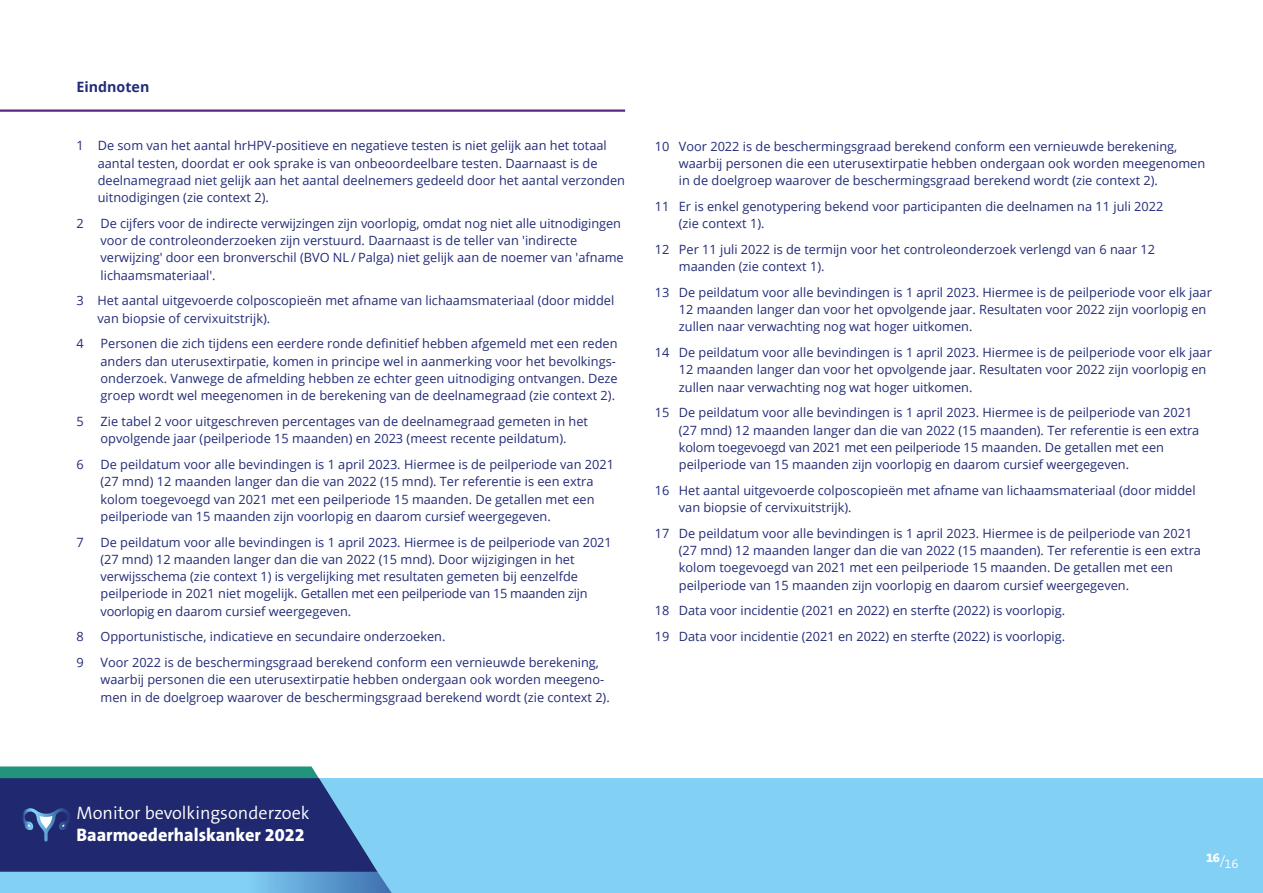
<style>
.page{position:relative;width:1263px;height:893px;background:#fff}
.page>*{position:absolute;margin:0;border:0;box-sizing:border-box;transform-origin:0 0}
.t1{font:300 18.15px "The Sans B4";color:#fff}
.t2{font:800 18.15px "The Sans B8";color:#fff}
.t3{font:700 14.25px "Open Sans";color:#232c77}
.t4{font:300 12.9px "The Sans B4";color:#fff}
.t5{font:12.75px/17.2px "Open Sans";color:#232c77}
</style>
<div class="page">
<div style="left:304px;top:778px;width:959px;height:115px;background:#83d0f5"></div>
<svg style="left:0;top:766px;width:392px;height:127px;background:#3c5d93"></svg>
<hr style="left:0;top:109px;width:625px;height:3px;background:#602483">
<p class="t3" style="left:77px;top:76px;width:74px">Eindnoten</p>
<p class="t5" style="left:98px;top:137px;width:529px;text-indent:-21px">1 De som van het aantal hrHPV-positieve en negatieve testen is niet gelijk aan het totaal aantal testen, doordat er ook sprake is van onbeoordeelbare testen. Daarnaast is de deelnamegraad niet gelijk aan het aantal deelnemers gedeeld door het aantal verzonden uitnodigingen (zie context 2).</p>
<p class="t5" style="left:77px;top:214px;width:9px">2</p>
<p class="t5" style="left:101px;top:214px;width:525px">De cijfers voor de indirecte verwijzingen zijn voorlopig, omdat nog niet alle uitnodigingen voor de controleonderzoeken zijn verstuurd. Daarnaast is de teller van 'indirecte verwijzing' door een bronverschil (BVO NL / Palga) niet gelijk aan de noemer van 'afname lichaamsmateriaal'.</p>
<p class="t5" style="left:98px;top:292px;width:518px;text-indent:-21px">3 Het aantal uitgevoerde colposcopieën met afname van lichaamsmateriaal (door middel van biopsie of cervixuitstrijk).</p>
<p class="t5" style="left:77px;top:335px;width:9px">4</p>
<p class="t5" style="left:101px;top:335px;width:519px">Personen die zich tijdens een eerdere ronde definitief hebben afgemeld met een reden anders dan uterusextirpatie, komen in principe wel in aanmerking voor het bevolkings&shy;onderzoek. Vanwege de afmelding hebben ze echter geen uitnodiging ontvangen. Deze groep wordt wel meegenomen in de berekening van de deelnamegraad (zie context 2).</p>
<p class="t5" style="left:77px;top:412px;width:9px">5</p>
<p class="t5" style="left:101px;top:412px;width:489px">Zie tabel 2 voor uitgeschreven percentages van de deelnamegraad gemeten in het opvolgende jaar (peilperiode 15 maanden) en 2023 (meest recente peildatum).</p>
<p class="t5" style="left:77px;top:455px;width:9px">6</p>
<p class="t5" style="left:101px;top:455px;width:515px">De peildatum voor alle bevindingen is 1 april 2023. Hiermee is de peilperiode van 2021 (27 mnd) 12 maanden langer dan die van 2022 (15 mnd). Ter referentie is een extra kolom toegevoegd van 2021 met een peilperiode 15 maanden. De getallen met een peilperiode van 15 maanden zijn voorlopig en daarom cursief weergegeven.</p>
<p class="t5" style="left:77px;top:533px;width:9px">7</p>
<p class="t5" style="left:101px;top:533px;width:513px">De peildatum voor alle bevindingen is 1 april 2023. Hiermee is de peilperiode van 2021 (27 mnd) 12 maanden langer dan die van 2022 (15 mnd). Door wijzigingen in het verwijsschema (zie context 1) is vergelijking met resultaten gemeten bij eenzelfde peilperiode in 2021 niet mogelijk. Getallen met een peilperiode van 15 maanden zijn voorlopig en daarom cursief weergegeven.</p>
<p class="t5" style="left:77px;top:628px;width:9px">8</p>
<p class="t5" style="left:101px;top:628px;width:346px">Opportunistische, indicatieve en secundaire onderzoeken.</p>
<p class="t5" style="left:77px;top:653px;width:9px">9</p>
<p class="t5" style="left:101px;top:653px;width:511px">Voor 2022 is de beschermingsgraad berekend conform een vernieuwde berekening, waarbij personen die een uterusextirpatie hebben ondergaan ook worden meegeno&shy;men in de doelgroep waarover de beschermingsgraad berekend wordt (zie context 2).</p>
<p class="t5" style="left:679px;top:137px;width:528px;text-indent:-24px">10 Voor 2022 is de beschermingsgraad berekend conform een vernieuwde berekening, waarbij personen die een uterusextirpatie hebben ondergaan ook worden meegenomen in de doelgroep waarover de beschermingsgraad berekend wordt (zie context 2).</p>
<p class="t5" style="left:655px;top:197px;width:16px">11</p>
<p class="t5" style="left:679px;top:197px;width:486px">Er is enkel genotypering bekend voor participanten die deelnamen na 11 juli 2022 (zie context 1).</p>
<p class="t5" style="left:655px;top:240px;width:16px">12</p>
<p class="t5" style="left:679px;top:240px;width:478px">Per 11 juli 2022 is de termijn voor het controleonderzoek verlengd van 6 naar 12 maanden (zie context 1).</p>
<p class="t5" style="left:655px;top:283px;width:16px">13</p>
<p class="t5" style="left:679px;top:283px;width:534px">De peildatum voor alle bevindingen is 1 april 2023. Hiermee is de peilperiode voor elk jaar<br>12 maanden langer dan voor het opvolgende jaar. Resultaten voor 2022 zijn voorlopig en zullen naar verwachting nog wat hoger uitkomen.</p>
<p class="t5" style="left:655px;top:343px;width:16px">14</p>
<p class="t5" style="left:679px;top:343px;width:534px">De peildatum voor alle bevindingen is 1 april 2023. Hiermee is de peilperiode voor elk jaar<br>12 maanden langer dan voor het opvolgende jaar. Resultaten voor 2022 zijn voorlopig en zullen naar verwachting nog wat hoger uitkomen.</p>
<p class="t5" style="left:655px;top:404px;width:16px">15</p>
<p class="t5" style="left:679px;top:404px;width:522px">De peildatum voor alle bevindingen is 1 april 2023. Hiermee is de peilperiode van 2021 (27 mnd) 12 maanden langer dan die van 2022 (15 maanden). Ter referentie is een extra kolom toegevoegd van 2021 met een peilperiode 15 maanden. De getallen met een peilperiode van 15 maanden zijn voorlopig en daarom cursief weergegeven.</p>
<p class="t5" style="left:655px;top:481px;width:16px">16</p>
<p class="t5" style="left:679px;top:481px;width:518px">Het aantal uitgevoerde colposcopieën met afname van lichaamsmateriaal (door middel van biopsie of cervixuitstrijk).</p>
<p class="t5" style="left:655px;top:524px;width:16px">17</p>
<p class="t5" style="left:679px;top:524px;width:524px">De peildatum voor alle bevindingen is 1 april 2023. Hiermee is de peilperiode van 2021 (27 mnd) 12 maanden langer dan die van 2022 (15 maanden). Ter referentie is een extra kolom toegevoegd van 2021 met een peilperiode 15 maanden. De getallen met een peilperiode van 15 maanden zijn voorlopig en daarom cursief weergegeven.</p>
<p class="t5" style="left:655px;top:602px;width:16px">18</p>
<p class="t5" style="left:679px;top:602px;width:388px">Data voor incidentie (2021 en 2022) en sterfte (2022) is voorlopig.</p>
<p class="t5" style="left:655px;top:627px;width:16px">19</p>
<p class="t5" style="left:679px;top:627px;width:388px">Data voor incidentie (2021 en 2022) en sterfte (2022) is voorlopig.</p>
<h1 class="t1" style="left:77px;top:804px;width:235px">Monitor bevolkingsonderzoek</h1>
<h1 class="t2" style="left:77px;top:825px;width:230px">Baarmoederhalskanker 2022</h1>
<p class="t4" style="left:1206px;top:857px;width:34px"><sup>16</sup>/16</p>
</div>
